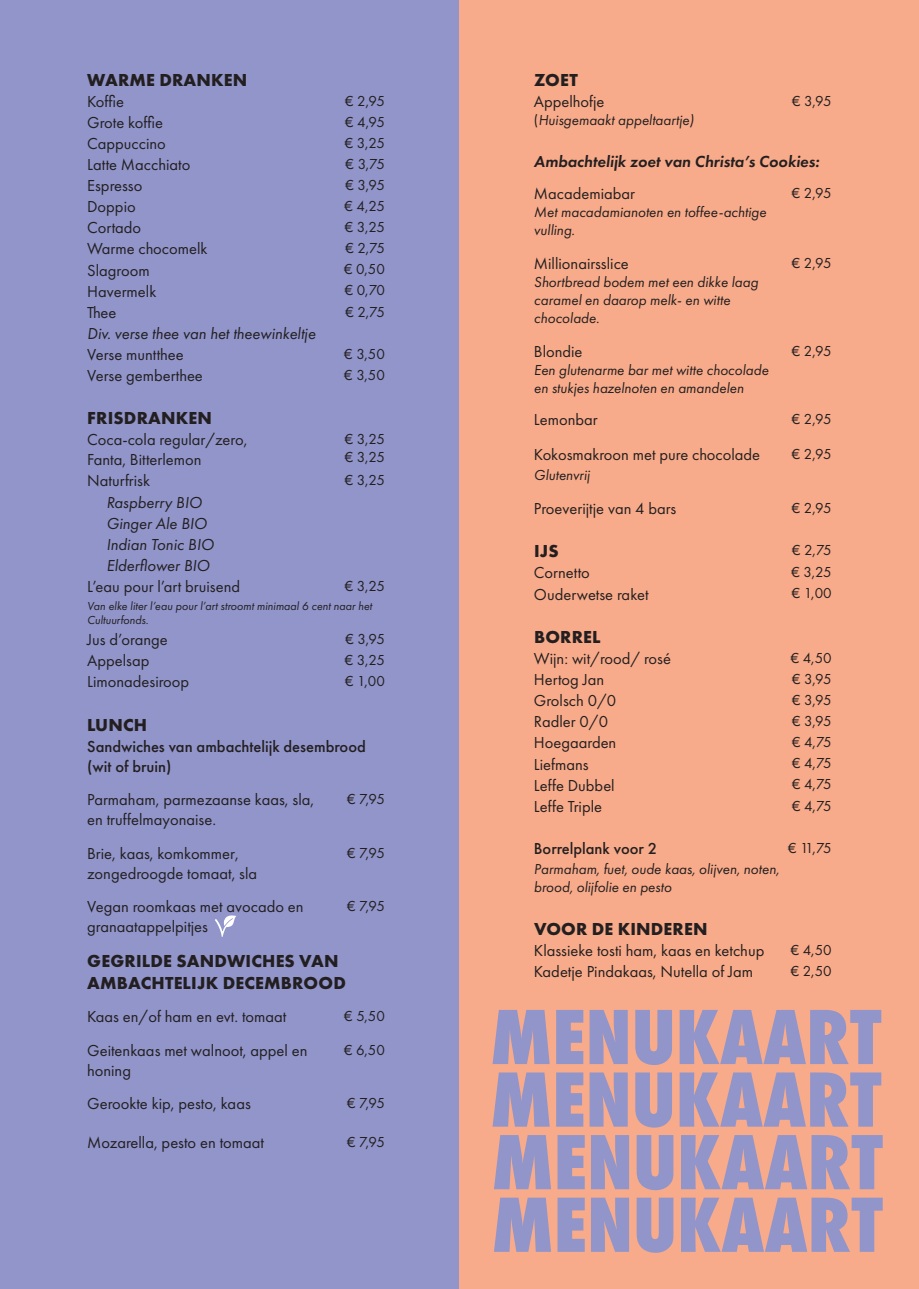
<style>
.page{position:relative;width:919px;height:1289px;background:#fff}
.page>*{position:absolute;margin:0;border:0;box-sizing:border-box;transform-origin:0 0}
.t1{font:800 condensed 71.85px "Futura";color:#9195ca}
.t2{font:700 18px/21.6px "Futura PT";letter-spacing:.01em;color:#231f20}
.t3{font:16.5px/19.8px "Futura PT";color:#231f20}
.t4{font:italic 16.5px "Futura PT";color:#231f20}
.t5{font:500 16.5px "Futura PT";color:#231f20}
.t6{font:italic 600 16.5px "Futura PT";color:#231f20}
.t7{font:italic 15px/18px "Futura PT";color:#231f20}
.t8{font:15px "Futura PT";letter-spacing:-.04em;color:#231f20}
.t9{font:italic 12px/14.4px "Futura PT";color:#231f20}
.s1{font-style:normal}
</style>
<div class="page">
<div style="left:0;top:0;width:459px;height:1288px;background:#9195ca"></div>
<div style="left:459px;top:0;width:459px;height:1288px;background:#f8ab8a"></div>
<svg style="left:215px;top:915px;width:21px;height:21px"></svg>
<p class="t2" style="left:87px;top:68px;width:162px">WARME DRANKEN</p>
<p class="t3" style="left:87px;top:91px;width:38px">Koffie</p>
<p class="t8" style="left:345px;top:92px;width:41px">€ 2,95</p>
<p class="t3" style="left:87px;top:112px;width:77px">Grote koffie</p>
<p class="t8" style="left:345px;top:113px;width:41px">€ 4,95</p>
<p class="t3" style="left:87px;top:133px;width:80px">Cappuccino</p>
<p class="t8" style="left:345px;top:134px;width:42px">€ 3,25</p>
<p class="t3" style="left:87px;top:154px;width:105px">Latte Macchiato</p>
<p class="t8" style="left:345px;top:155px;width:41px">€ 3,75</p>
<p class="t3" style="left:87px;top:176px;width:57px">Espresso</p>
<p class="t8" style="left:345px;top:176px;width:41px">€ 3,95</p>
<p class="t3" style="left:87px;top:197px;width:50px">Doppio</p>
<p class="t8" style="left:344px;top:197px;width:42px">€ 4,25</p>
<p class="t3" style="left:87px;top:218px;width:56px">Cortado</p>
<p class="t8" style="left:345px;top:218px;width:42px">€ 3,25</p>
<p class="t3" style="left:87px;top:239px;width:122px">Warme chocomelk</p>
<p class="t8" style="left:345px;top:239px;width:41px">€ 2,75</p>
<p class="t3" style="left:87px;top:260px;width:64px">Slagroom</p>
<p class="t8" style="left:344px;top:260px;width:42px">€ 0,50</p>
<p class="t3" style="left:87px;top:281px;width:71px">Havermelk</p>
<p class="t8" style="left:345px;top:281px;width:42px">€ 0,70</p>
<p class="t3" style="left:87px;top:302px;width:31px">Thee</p>
<p class="t8" style="left:345px;top:303px;width:41px">€ 2,75</p>
<p class="t4" style="left:87px;top:323px;width:230px">Div. verse thee van het theewinkeltje</p>
<p class="t3" style="left:87px;top:344px;width:98px">Verse muntthee</p>
<p class="t8" style="left:344px;top:345px;width:42px">€ 3,50</p>
<p class="t3" style="left:87px;top:365px;width:117px">Verse gemberthee</p>
<p class="t8" style="left:344px;top:366px;width:42px">€ 3,50</p>
<p class="t2" style="left:87px;top:407px;width:126px">FRISDRANKEN</p>
<p class="t3" style="left:87px;top:430px;width:162px">Coca-cola regular/zero,</p>
<p class="t3" style="left:87px;top:450px;width:116px">Fanta, Bitterlemon</p>
<p class="t8" style="left:345px;top:430px;width:42px">€ 3,25</p>
<p class="t8" style="left:345px;top:448px;width:42px">€ 3,25</p>
<p class="t3" style="left:87px;top:471px;width:64px">Naturfrisk</p>
<p class="t8" style="left:345px;top:471px;width:42px">€ 3,25</p>
<p class="t4" style="left:106px;top:492px;width:97px">Raspberry BIO</p>
<p class="t4" style="left:106px;top:513px;width:102px">Ginger Ale BIO</p>
<p class="t4" style="left:106px;top:534px;width:109px">Indian Tonic BIO</p>
<p class="t4" style="left:106px;top:555px;width:105px">Elderflower BIO</p>
<p class="t3" style="left:87px;top:576px;width:154px">L’eau pour l’art bruisend</p>
<p class="t8" style="left:345px;top:577px;width:42px">€ 3,25</p>
<p class="t9" style="left:87px;top:598px;width:286px">Van elke liter l’eau pour l’art stroomt minimaal 6 cent naar het<br>Cultuurfonds.</p>
<p class="t3" style="left:87px;top:629px;width:82px">Jus d’orange</p>
<p class="t8" style="left:345px;top:630px;width:41px">€ 3,95</p>
<p class="t3" style="left:87px;top:650px;width:64px">Appelsap</p>
<p class="t8" style="left:345px;top:651px;width:42px">€ 3,25</p>
<p class="t3" style="left:87px;top:671px;width:104px">Limonadesiroop</p>
<p class="t8" style="left:345px;top:672px;width:41px">€ 1,00</p>
<p class="t2" style="left:87px;top:713px;width:61px">LUNCH</p>
<p class="t5" style="left:87px;top:736px;width:280px">Sandwiches van ambachtelijk desembrood</p>
<p class="t5" style="left:87px;top:756px;width:86px">(wit of bruin)</p>
<p class="t3" style="left:87px;top:789px;width:228px">Parmaham, parmezaanse kaas, sla, en truffelmayonaise.</p>
<p class="t8" style="left:347px;top:790px;width:39px">€ 7,95</p>
<p class="t3" style="left:87px;top:843px;width:171px">Brie, kaas, komkommer, zongedroogde tomaat, sla</p>
<p class="t8" style="left:347px;top:843px;width:39px">€ 7,95</p>
<p class="t3" style="left:87px;top:896px;width:218px">Vegan roomkaas met avocado en granaatappelpitjes</p>
<p class="t8" style="left:347px;top:897px;width:39px">€ 7,95</p>
<p class="t2" style="left:87px;top:949px;width:260px">GEGRILDE SANDWICHES VAN<br>AMBACHTELIJK DECEMBROOD</p>
<p class="t3" style="left:87px;top:1006px;width:201px">Kaas en/of ham en evt. tomaat</p>
<p class="t8" style="left:344px;top:1007px;width:42px">€ 5,50</p>
<p class="t3" style="left:87px;top:1040px;width:222px">Geitenkaas met walnoot, appel en honing</p>
<p class="t8" style="left:344px;top:1040px;width:42px">€ 6,50</p>
<p class="t3" style="left:87px;top:1093px;width:165px">Gerookte kip, pesto, kaas</p>
<p class="t8" style="left:347px;top:1094px;width:39px">€ 7,95</p>
<p class="t3" style="left:87px;top:1132px;width:178px">Mozarella, pesto en tomaat</p>
<p class="t8" style="left:347px;top:1132px;width:39px">€ 7,95</p>
<p class="t2" style="left:534px;top:68px;width:45px">ZOET</p>
<p class="t3" style="left:534px;top:91px;width:72px">Appelhofje</p>
<p class="t7" style="left:534px;top:111px;width:161px"><span class="s1">(</span>Huisgemaakt appeltaartje)</p>
<p class="t8" style="left:792px;top:92px;width:41px">€ 3,95</p>
<p class="t6" style="left:534px;top:151px;width:287px">Ambachtelijk zoet van Christa’s Cookies:</p>
<p class="t3" style="left:534px;top:184px;width:103px">Macademiabar</p>
<p class="t7" style="left:534px;top:203px;width:234px">Met macadamianoten en toffee-achtige vulling.</p>
<p class="t8" style="left:791px;top:184px;width:41px">€ 2,95</p>
<p class="t3" style="left:534px;top:254px;width:96px">Millionairsslice</p>
<p class="t7" style="left:534px;top:273px;width:226px">Shortbread bodem met een dikke laag caramel en daarop melk- en witte chocolade.</p>
<p class="t3" style="left:534px;top:341px;width:50px">Blondie</p>
<p class="t7" style="left:534px;top:361px;width:236px">Een glutenarme bar met witte chocolade en stukjes hazelnoten en amandelen</p>
<p class="t8" style="left:791px;top:254px;width:41px">€ 2,95</p>
<p class="t8" style="left:791px;top:342px;width:41px">€ 2,95</p>
<p class="t3" style="left:534px;top:410px;width:65px">Lemonbar</p>
<p class="t8" style="left:791px;top:410px;width:41px">€ 2,95</p>
<p class="t3" style="left:534px;top:445px;width:228px">Kokosmakroon met pure chocolade</p>
<p class="t8" style="left:791px;top:445px;width:41px">€ 2,95</p>
<p class="t7" style="left:534px;top:466px;width:58px">Glutenvrij</p>
<p class="t3" style="left:534px;top:498px;width:144px">Proeverijtje van 4 bars</p>
<p class="t8" style="left:791px;top:499px;width:41px">€ 2,95</p>
<p class="t2" style="left:534px;top:540px;width:26px">IJS</p>
<p class="t8" style="left:792px;top:541px;width:41px">€ 2,75</p>
<p class="t3" style="left:534px;top:563px;width:57px">Cornetto</p>
<p class="t8" style="left:791px;top:563px;width:42px">€ 3,25</p>
<p class="t3" style="left:534px;top:584px;width:116px">Ouderwetse raket</p>
<p class="t8" style="left:791px;top:584px;width:41px">€ 1,00</p>
<p class="t2" style="left:534px;top:625px;width:68px">BORREL</p>
<p class="t3" style="left:534px;top:648px;width:138px">Wijn: wit/rood/ rosé</p>
<p class="t8" style="left:790px;top:649px;width:42px">€ 4,50</p>
<p class="t3" style="left:534px;top:669px;width:72px">Hertog Jan</p>
<p class="t8" style="left:792px;top:670px;width:41px">€ 3,95</p>
<p class="t3" style="left:534px;top:690px;width:84px">Grolsch 0/0</p>
<p class="t8" style="left:792px;top:691px;width:41px">€ 3,95</p>
<p class="t3" style="left:534px;top:711px;width:76px">Radler 0/0</p>
<p class="t8" style="left:792px;top:712px;width:41px">€ 3,95</p>
<p class="t3" style="left:534px;top:733px;width:84px">Hoegaarden</p>
<p class="t8" style="left:792px;top:733px;width:41px">€ 4,75</p>
<p class="t3" style="left:534px;top:754px;width:56px">Liefmans</p>
<p class="t8" style="left:792px;top:754px;width:41px">€ 4,75</p>
<p class="t3" style="left:534px;top:775px;width:82px">Leffe Dubbel</p>
<p class="t8" style="left:792px;top:775px;width:41px">€ 4,75</p>
<p class="t3" style="left:534px;top:796px;width:70px">Leffe Triple</p>
<p class="t8" style="left:792px;top:796px;width:41px">€ 4,75</p>
<p class="t5" style="left:534px;top:838px;width:125px">Borrelplank voor 2</p>
<p class="t8" style="left:788px;top:838px;width:45px">€ 11,75</p>
<p class="t7" style="left:534px;top:859px;width:247px">Parmaham, fuet, oude kaas, olijven, noten,</p>
<p class="t7" style="left:534px;top:877px;width:139px">brood, olijfolie en pesto</p>
<p class="t2" style="left:534px;top:918px;width:175px">VOOR DE KINDEREN</p>
<p class="t3" style="left:534px;top:940px;width:232px">Klassieke tosti ham, kaas en ketchup</p>
<p class="t8" style="left:790px;top:941px;width:42px">€ 4,50</p>
<p class="t3" style="left:534px;top:961px;width:221px">Kadetje Pindakaas, Nutella of Jam</p>
<p class="t8" style="left:790px;top:962px;width:42px">€ 2,50</p>
<p class="t1" style="left:490px;top:988px;width:392px">MENUKAART</p>
<p class="t1" style="left:490px;top:1051px;width:392px">MENUKAART</p>
<p class="t1" style="left:491px;top:1113px;width:392px">MENUKAART</p>
<p class="t1" style="left:491px;top:1176px;width:392px">MENUKAART</p>
</div>
